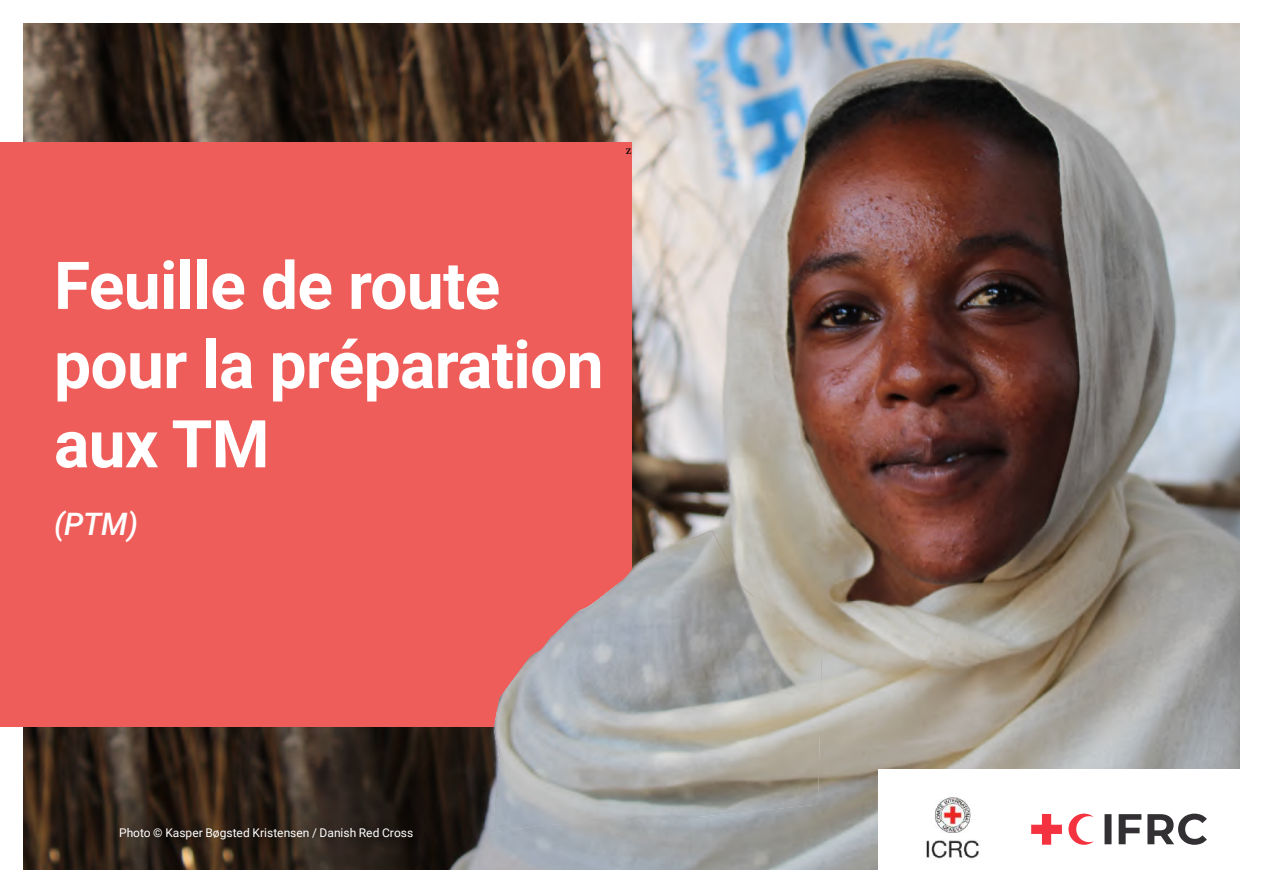
<style>
.page{position:relative;width:1263px;height:893px;background:#fff}
.page>*{position:absolute;margin:0;border:0;box-sizing:border-box;transform-origin:0 0}
.t1{font:700 66px/79.2px "Roboto";letter-spacing:-.01em;color:#fff}
.t2{font:italic 500 30.9px "Roboto";color:#fff}
.t3{font:18px "Adobe Arabic";color:#000}
.t4{font:12px "Roboto";color:#fff}
</style>
<div class="page">
<img style="left:23px;top:23px;width:117px;height:847px">
<img style="left:140px;top:23px;width:1099px;height:847px">
<div style="left:0;top:142px;width:631px;height:585px;background:#ee5d59"></div>
<div style="left:878px;top:770px;width:385px;height:123px;background:#fff"></div>
<img style="left:926px;top:797px;width:53px;height:63px">
<svg style="left:1031px;top:814px;width:31px;height:31px"></svg>
<svg style="left:1068px;top:814px;width:26px;height:31px"></svg>
<svg style="left:1104px;top:814px;width:103px;height:31px"></svg>
<img style="left:492px;top:531px;width:330px;height:301px">
<div style="left:110px;top:818px;width:319px;height:37px;background:#000;opacity:.3"></div>
<h3 class="t3" style="left:626px;top:138px;width:7px">z</h3>
<h1 class="t1" style="left:54px;top:243px;width:551px">Feuille de route pour la préparation aux TM</h1>
<h2 class="t2" style="left:54px;top:502px;width:85px">(PTM(</h2>
<p class="t4" style="left:119px;top:824px;width:296px">Photo © Kasper Bøgsted Kristensen / Danish Red Cross</p>
</div>
